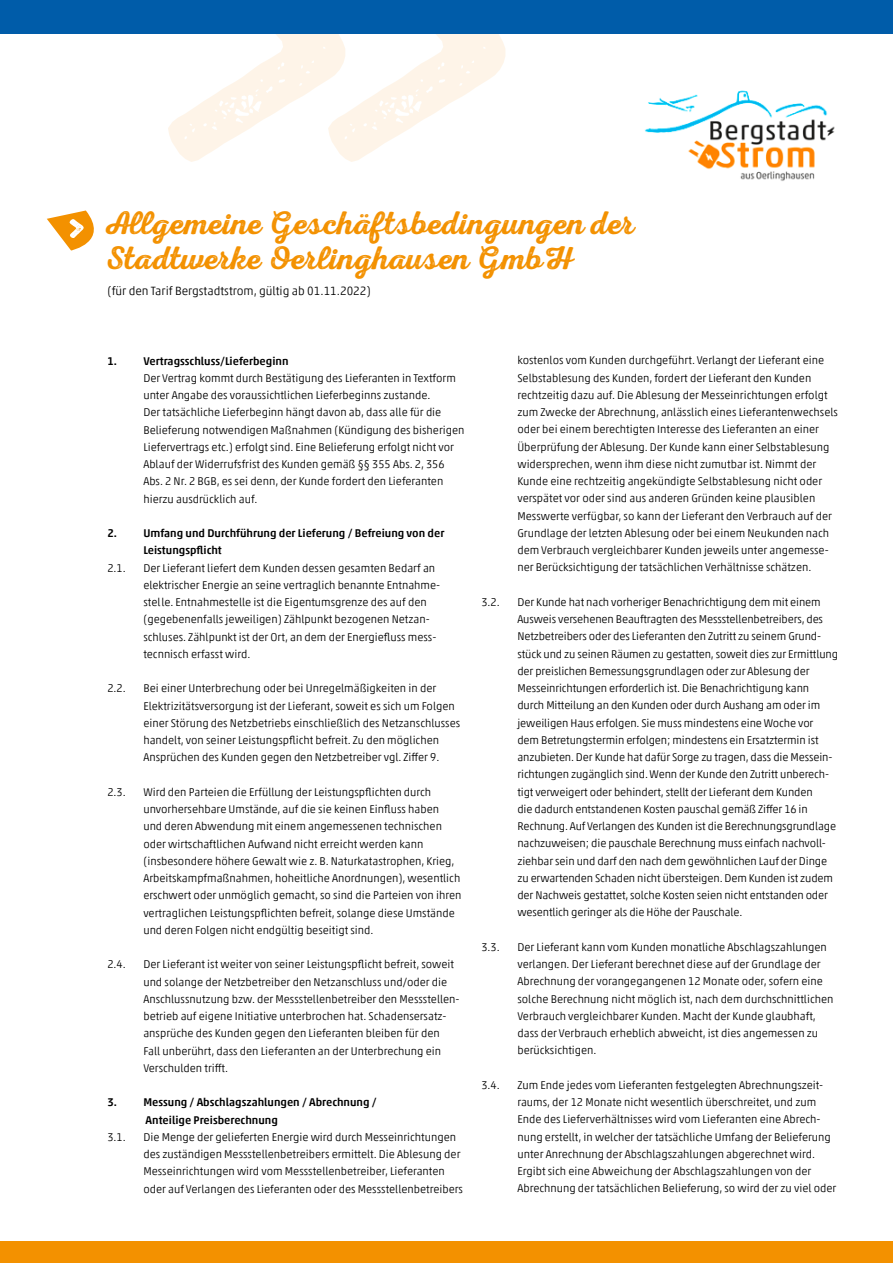
<style>
.page{position:relative;width:893px;height:1263px;background:#fff}
.page>*{position:absolute;margin:0;border:0;box-sizing:border-box;transform-origin:0 0}
.t1{font:33px/34.5px "Nexa Rust Script S 01";letter-spacing:.01em;color:#f39100}
.t2{font:300 12px "Akko Pro";color:#000}
.t3{font:300 11.25px/17.2px "Akko Pro";color:#000}
.t4{font:500 11.25px/17.2px "Akko Pro";color:#000}
</style>
<div class="page">
<svg style="left:168px;top:34px;width:337px;height:128px"></svg>
<svg style="left:47px;top:210px;width:47px;height:40px"></svg>
<img style="left:644px;top:90px;width:191px;height:91px">
<div style="left:0;top:0;width:893px;height:34px;background:#005ca9"></div>
<div style="left:0;top:1241px;width:893px;height:22px;background:#f39100"></div>
<h1 class="t1" style="left:105px;top:205px;width:532px">Allgemeine Geschäftsbedingungen der<br>Stadtwerke Oerlinghausen GmbH</h1>
<p class="t2" style="left:107px;top:283px;width:265px">(für den Tarif Bergstadtstrom, gültig ab 01.11.2022)</p>
<p class="t4" style="left:107px;top:352px;width:183px">1. Vertragsschluss/Lieferbeginn</p>
<p class="t3" style="left:143px;top:369px;width:323px">Der Vertrag kommt durch Bestätigung des Lieferanten in Textform unter Angabe des voraussichtlichen Lieferbeginns zustande.<br>Der tatsächliche Lieferbeginn hängt davon ab, dass alle für die Belieferung notwendigen Maßnahmen (Kündigung des bisherigen Liefervertrags etc.) erfolgt sind. Eine Belieferung erfolgt nicht vor Ablauf der Widerrufsfrist des Kunden gemäß §§ 355 Abs. 2, 356<br>Abs. 2 Nr. 2 BGB, es sei denn, der Kunde fordert den Lieferanten hierzu ausdrücklich auf.</p>
<p class="t4" style="left:143px;top:524px;width:302px;text-indent:-36px">2. Umfang und Durchführung der Lieferung / Befreiung von der<br>Leistungspflicht</p>
<p class="t3" style="left:107px;top:559px;width:20px">2.1.</p>
<p class="t3" style="left:143px;top:559px;width:298px">Der Lieferant liefert dem Kunden dessen gesamten Bedarf an elektrischer Energie an seine vertraglich benannte Entnahme&shy;stelle. Entnahmestelle ist die Eigentumsgrenze des auf den (gegebenenfalls jeweiligen) Zählpunkt bezogenen Netzan&shy;schluses. Zählpunkt ist der Ort, an dem der Energiefluss mess&shy;tecnnisch erfasst wird.</p>
<p class="t3" style="left:107px;top:680px;width:20px">2.2.</p>
<p class="t3" style="left:143px;top:680px;width:318px">Bei einer Unterbrechung oder bei Unregelmäßigkeiten in der Elektrizitätsversorgung ist der Lieferant, soweit es sich um Folgen einer Störung des Netzbetriebs einschließlich des Netzanschlusses handelt, von seiner Leistungspflicht befreit. Zu den möglichen Ansprüchen des Kunden gegen den Netzbetreiber vgl. Ziffer 9.</p>
<p class="t3" style="left:107px;top:783px;width:20px">2.3.</p>
<p class="t3" style="left:143px;top:783px;width:320px">Wird den Parteien die Erfüllung der Leistungspflichten durch unvorhersehbare Umstände, auf die sie keinen Einfluss haben<br>und deren Abwendung mit einem angemessenen technischen oder wirtschaftlichen Aufwand nicht erreicht werden kann (insbesondere höhere Gewalt wie z. B. Naturkatastrophen, Krieg, Arbeitskampfmaßnahmen, hoheitliche Anordnungen), wesentlich erschwert oder unmöglich gemacht, so sind die Parteien von ihren vertraglichen Leistungspflichten befreit, solange diese Umstände und deren Folgen nicht endgültig beseitigt sind.</p>
<p class="t3" style="left:107px;top:955px;width:20px">2.4.</p>
<p class="t3" style="left:143px;top:955px;width:318px">Der Lieferant ist weiter von seiner Leistungspflicht befreit, soweit und solange der Netzbetreiber den Netzanschluss und/oder die Anschlussnutzung bzw. der Messstellenbetreiber den Messstellen&shy;betrieb auf eigene Initiative unterbrochen hat. Schadensersatz&shy;ansprüche des Kunden gegen den Lieferanten bleiben für den<br>Fall unberührt, dass den Lieferanten an der Unterbrechung ein Verschulden trifft.</p>
<p class="t4" style="left:146px;top:1093px;width:233px;text-indent:-38px">3. Messung / Abschlagszahlungen / Abrechnung /<br>Anteilige Preisberechnung</p>
<p class="t3" style="left:107px;top:1128px;width:20px">3.1.</p>
<p class="t3" style="left:143px;top:1128px;width:321px">Die Menge der gelieferten Energie wird durch Messeinrichtungen des zuständigen Messstellenbetreibers ermittelt. Die Ablesung der Messeinrichtungen wird vom Messstellenbetreiber, Lieferanten oder auf Verlangen des Lieferanten oder des Messstellenbetreibers</p>
<p class="t3" style="left:517px;top:352px;width:322px">kostenlos vom Kunden durchgeführt. Verlangt der Lieferant eine Selbstablesung des Kunden, fordert der Lieferant den Kunden rechtzeitig dazu auf. Die Ablesung der Messeinrichtungen erfolgt zum Zwecke der Abrechnung, anlässlich eines Lieferantenwechsels oder bei einem berechtigten Interesse des Lieferanten an einer Überprüfung der Ablesung. Der Kunde kann einer Selbstablesung widersprechen, wenn ihm diese nicht zumutbar ist. Nimmt der Kunde eine rechtzeitig angekündigte Selbstablesung nicht oder verspätet vor oder sind aus anderen Gründen keine plausiblen Messwerte verfügbar, so kann der Lieferant den Verbrauch auf der Grundlage der letzten Ablesung oder bei einem Neukunden nach dem Verbrauch vergleichbarer Kunden jeweils unter angemesse&shy;ner Berücksichtigung der tatsächlichen Verhältnisse schätzen.</p>
<p class="t3" style="left:481px;top:593px;width:20px">3.2.</p>
<p class="t3" style="left:517px;top:593px;width:322px">Der Kunde hat nach vorheriger Benachrichtigung dem mit einem Ausweis versehenen Beauftragten des Messstellenbetreibers, des Netzbetreibers oder des Lieferanten den Zutritt zu seinem Grund&shy;stück und zu seinen Räumen zu gestatten, soweit dies zur Ermittlung der preislichen Bemessungsgrundlagen oder zur Ablesung der Messeinrichtungen erforderlich ist. Die Benachrichtigung kann durch Mitteilung an den Kunden oder durch Aushang am oder im jeweiligen Haus erfolgen. Sie muss mindestens eine Woche vor<br>dem Betretungstermin erfolgen; mindestens ein Ersatztermin ist anzubieten. Der Kunde hat dafür Sorge zu tragen, dass die Messein&shy;richtungen zugänglich sind. Wenn der Kunde den Zutritt unberech&shy;tigt verweigert oder behindert, stellt der Lieferant dem Kunden<br>die dadurch entstandenen Kosten pauschal gemäß Ziffer 16 in Rechnung. Auf Verlangen des Kunden ist die Berechnungsgrundlage nachzuweisen; die pauschale Berechnung muss einfach nachvoll&shy;ziehbar sein und darf den nach dem gewöhnlichen Lauf der Dinge zu erwartenden Schaden nicht übersteigen. Dem Kunden ist zudem der Nachweis gestattet, solche Kosten seien nicht entstanden oder wesentlich geringer als die Höhe der Pauschale.</p>
<p class="t3" style="left:481px;top:938px;width:20px">3.3.</p>
<p class="t3" style="left:517px;top:938px;width:318px">Der Lieferant kann vom Kunden monatliche Abschlagszahlungen verlangen. Der Lieferant berechnet diese auf der Grundlage der Abrechnung der vorangegangenen 12 Monate oder, sofern eine solche Berechnung nicht möglich ist, nach dem durchschnittlichen Verbrauch vergleichbarer Kunden. Macht der Kunde glaubhaft, dass der Verbrauch erheblich abweicht, ist dies angemessen zu berücksichtigen.</p>
<p class="t3" style="left:481px;top:1076px;width:20px">3.4.</p>
<p class="t3" style="left:517px;top:1076px;width:320px">Zum Ende jedes vom Lieferanten festgelegten Abrechnungszeit&shy;raums, der 12 Monate nicht wesentlich überschreitet, und zum Ende des Lieferverhältnisses wird vom Lieferanten eine Abrech&shy;nung erstellt, in welcher der tatsächliche Umfang der Belieferung unter Anrechnung der Abschlagszahlungen abgerechnet wird.<br>Ergibt sich eine Abweichung der Abschlagszahlungen von der Abrechnung der tatsächlichen Belieferung, so wird der zu viel oder</p>
</div>
